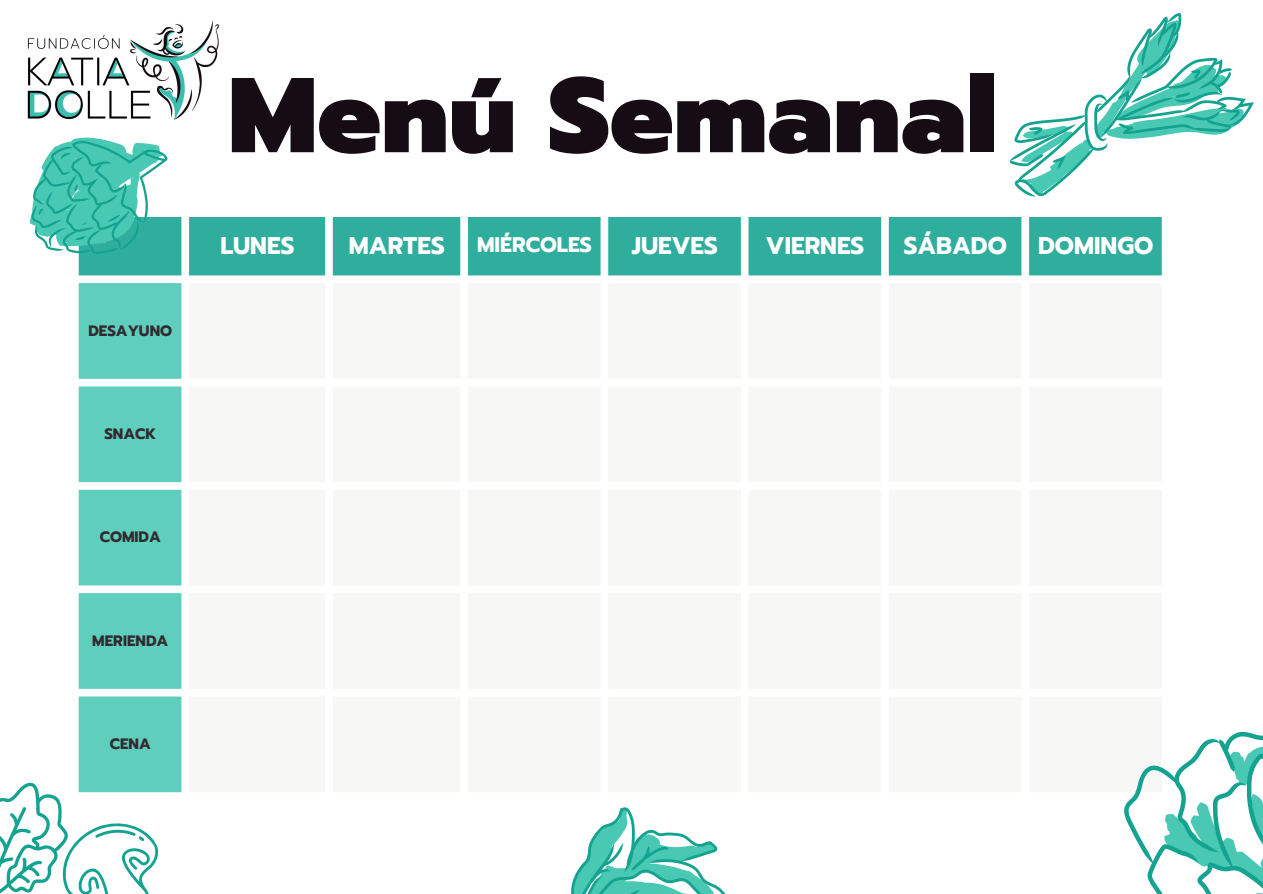
<style>
.page{position:relative;width:1263px;height:894px;background:#fff}
.page>*{position:absolute;margin:0;border:0;box-sizing:border-box;transform-origin:0 0}
.t1{font:900 106.05px "Prompt";color:#150d13}
.t2{font:700 24px "Prompt";color:#fff}
.t3{font:700 21px "Prompt";color:#fff}
.t4{font:700 15px "Prompt";color:#150d13}
</style>
<div class="page">
<div style="left:177px;top:217px;width:985px;height:58px;background:#30ae9d"></div>
<svg style="left:79px;top:283px;width:102px;height:509px;background:#69d1c1"></svg>
<svg style="left:1124px;top:732px;width:139px;height:161px"></svg>
<svg style="left:0;top:769px;width:178px;height:124px"></svg>
<svg style="left:1009px;top:13px;width:245px;height:184px"></svg>
<svg style="left:571px;top:807px;width:154px;height:86px"></svg>
<svg style="left:29px;top:137px;width:148px;height:139px"></svg>
<img style="left:27px;top:21px;width:192px;height:99px">
<p class="t4" style="left:88px;top:319px;width:85px">DESAYUNO</p>
<p class="t4" style="left:104px;top:422px;width:53px">SNACK</p>
<p class="t4" style="left:100px;top:526px;width:63px">COMIDA</p>
<p class="t4" style="left:92px;top:629px;width:78px">MERIENDA</p>
<p class="t4" style="left:110px;top:732px;width:43px">CENA</p>
<p class="t1" style="left:228px;top:36px;width:771px">Menú Semanal</p>
<p class="t2" style="left:220px;top:228px;width:76px">LUNES</p>
<p class="t2" style="left:349px;top:228px;width:97px">MARTES</p>
<p class="t3" style="left:477px;top:229px;width:116px">MIÉRCOLES</p>
<p class="t2" style="left:632px;top:228px;width:88px">JUEVES</p>
<p class="t2" style="left:766px;top:228px;width:100px">VIERNES</p>
<p class="t2" style="left:904px;top:228px;width:105px">SÁBADO</p>
<p class="t2" style="left:1038px;top:228px;width:117px">DOMINGO</p>
</div>
